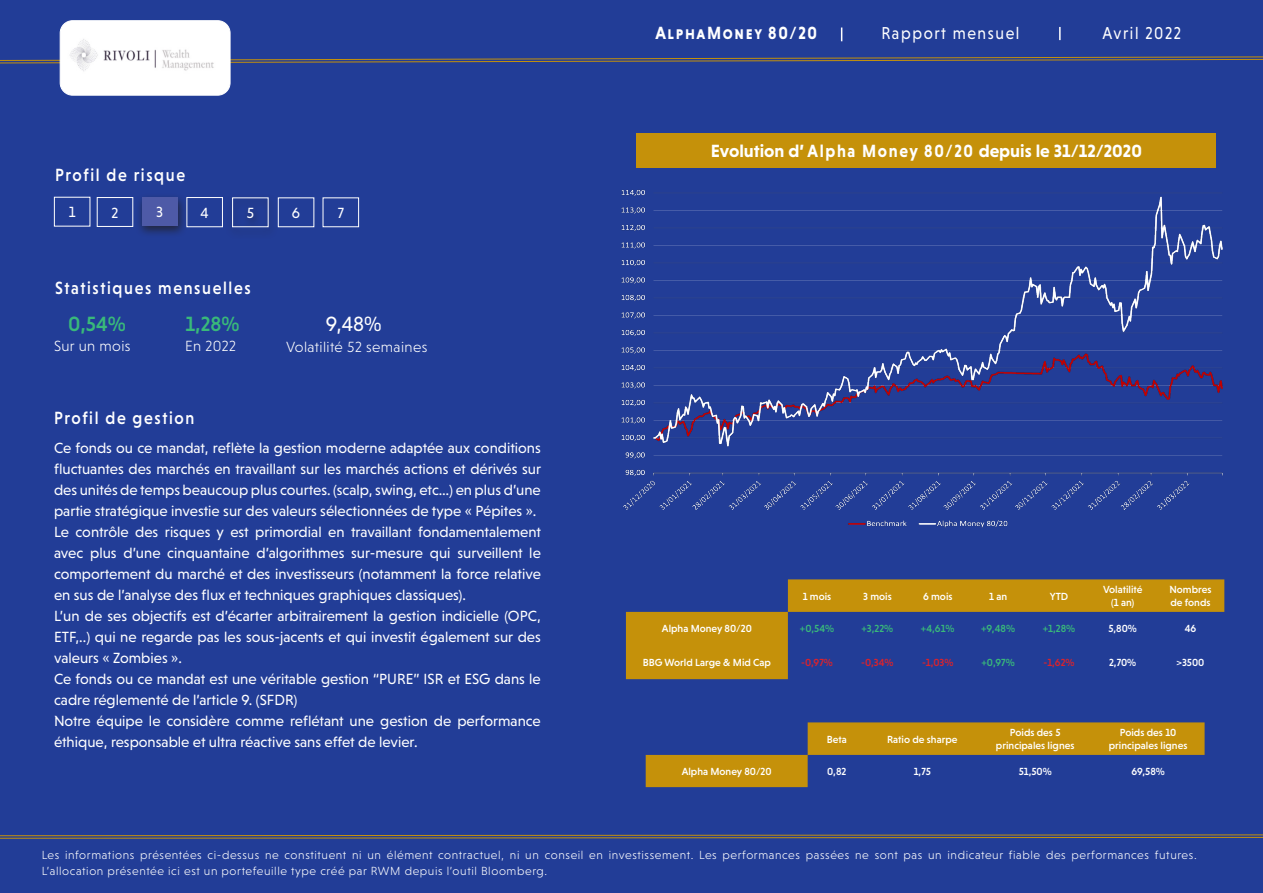
<style>
.page{position:relative;width:1263px;height:893px;background:#fff}
.page>*{position:absolute;margin:0;border:0;box-sizing:border-box;transform-origin:0 0}
.t1{font:500 21px "Niveau Grotesk";color:#39b97a}
.t2{font:21px "Niveau Grotesk";color:#fff}
.t3{font:500 18px "Niveau Grotesk";letter-spacing:.1em;color:#fff;scale:.9 1}
.t4{font:700 18px "Niveau Grotesk";color:#fff}
.t5{font:18px "Niveau Grotesk Bold Small Caps";letter-spacing:.1em;color:#fff;scale:.9 1}
.t6{font:17.55px "Niveau Grotesk";letter-spacing:.1em;color:#fff;scale:.9 1}
.t7{font:15px/21px "Niveau Grotesk";color:#fff;text-align:justify}
.t8{font:300 15px "Niveau Grotesk";letter-spacing:.025em;color:#fff}
.t9{font:300 12px/16.5px "Niveau Grotesk";letter-spacing:.05em;color:#fff}
.t10{font:500 10.5px/12.6px "Niveau Grotesk";color:#fff;text-align:center}
.t11{font:500 10.5px "Niveau Grotesk";color:#39b97a}
.t12{font:500 10.5px "Niveau Grotesk";color:#dc222b}
</style>
<div class="page">
<div style="left:0;top:0;width:1262px;height:893px;background:#223d97"></div>
<svg style="left:1059px;top:27px;width:1px;height:13px"></svg>
<svg style="left:841px;top:28px;width:1px;height:13px"></svg>
<svg style="left:0;top:56px;width:1263px;height:11px"></svg>
<div style="left:60px;top:20px;width:170px;height:76px;background:#fff;border:1px solid #fff;border-radius:12px"></div>
<img style="left:70px;top:39px;width:144px;height:32px">
<div style="left:97px;top:197px;width:36px;height:30px;border:1px solid #fff"></div>
<div style="left:186px;top:197px;width:37px;height:30px;border:1px solid #fff"></div>
<div style="left:225px;top:193px;width:53px;height:46px;background:#223b92"></div>
<div style="left:232px;top:197px;width:37px;height:30px;border:1px solid #fff"></div>
<div style="left:278px;top:197px;width:36px;height:30px;border:1px solid #fff"></div>
<div style="left:323px;top:197px;width:36px;height:30px;border:1px solid #fff"></div>
<img style="left:621px;top:189px;width:602px;height:339px">
<div style="left:636px;top:133px;width:580px;height:34px;background:#c5910a"></div>
<svg style="left:626px;top:579px;width:598px;height:100px"></svg>
<svg style="left:646px;top:722px;width:558px;height:65px"></svg>
<svg style="left:0;top:834px;width:1263px;height:5px"></svg>
<div style="left:135px;top:193px;width:52px;height:45px;background:#231f20;opacity:.75"></div>
<div style="left:142px;top:197px;width:36px;height:29px;background:#4e5aa7"></div>
<p class="t5" style="left:655px;top:23px;width:181px">AlphaMoney 80/20</p>
<p class="t6" style="left:881px;top:23px;width:155px">Rapport mensuel</p>
<p class="t6" style="left:1102px;top:23px;width:89px">Avril 2022</p>
<p class="t3" style="left:55px;top:164px;width:146px">Profil de risque</p>
<p class="t7" style="left:69px;top:202px;width:8px">1</p>
<p class="t7" style="left:112px;top:202px;width:8px">2</p>
<p class="t7" style="left:201px;top:202px;width:10px">4</p>
<p class="t7" style="left:247px;top:202px;width:9px">5</p>
<p class="t7" style="left:292px;top:202px;width:10px">6</p>
<p class="t7" style="left:338px;top:202px;width:8px">7</p>
<p class="t7" style="left:156px;top:201px;width:8px">3</p>
<p class="t3" style="left:55px;top:278px;width:219px">Statistiques mensuelles</p>
<p class="t1" style="left:68px;top:312px;width:59px">0,54%</p>
<p class="t1" style="left:185px;top:312px;width:56px">1,28%</p>
<p class="t2" style="left:326px;top:312px;width:57px">9,48%</p>
<p class="t8" style="left:54px;top:338px;width:78px">Sur un mois</p>
<p class="t8" style="left:185px;top:338px;width:52px">En 2022</p>
<p class="t8" style="left:286px;top:338px;width:143px">Volatilité 52 semaines</p>
<p class="t3" style="left:54px;top:407px;width:158px">Profil de gestion</p>
<p class="t7" style="left:54px;top:437px;width:489px">Ce fonds ou ce mandat, reflète la gestion moderne adaptée aux conditions fluctuantes des marchés en travaillant sur les marchés actions et dérivés sur des unités de temps beaucoup plus courtes. (scalp, swing, etc…) en plus d’une partie stratégique investie sur des valeurs sélectionnées de type « Pépites ».</p>
<p class="t7" style="left:54px;top:521px;width:488px">Le contrôle des risques y est primordial en travaillant fondamentalement avec plus d’une cinquantaine d’algorithmes sur-mesure qui surveillent le comportement du marché et des investisseurs (notamment la force relative en sus de l’analyse des flux et techniques graphiques classiques).</p>
<p class="t7" style="left:54px;top:605px;width:488px">L’un de ses objectifs est d’écarter arbitrairement la gestion indicielle (OPC, ETF,..) qui ne regarde pas les sous-jacents et qui investit également sur des valeurs « Zombies ».</p>
<p class="t7" style="left:54px;top:668px;width:488px">Ce fonds ou ce mandat est une véritable gestion “PURE” ISR et ESG dans le cadre réglementé de l’article 9. (SFDR)</p>
<p class="t7" style="left:54px;top:710px;width:488px">Notre équipe le considère comme reflétant une gestion de performance éthique, responsable et ultra réactive sans effet de levier.</p>
<p class="t4" style="left:711px;top:140px;width:433px">Evolution d’ Alpha Money 80/20 depuis le 31/12/2020</p>
<p class="t10" style="left:803px;top:590px;width:30px">1 mois</p>
<p class="t10" style="left:863px;top:590px;width:30px">3 mois</p>
<p class="t10" style="left:923px;top:590px;width:31px">6 mois</p>
<p class="t10" style="left:989px;top:590px;width:20px">1 an</p>
<p class="t10" style="left:1050px;top:590px;width:20px">YTD</p>
<p class="t10" style="left:1103px;top:583px;width:41px">Volatilité (1 an)</p>
<p class="t10" style="left:1169px;top:583px;width:43px;text-align:left">Nombres de fonds</p>
<p class="t10" style="left:662px;top:622px;width:91px">Alpha Money 80/20</p>
<p class="t11" style="left:800px;top:622px;width:36px">+0,54%</p>
<p class="t11" style="left:861px;top:622px;width:33px">+3,22%</p>
<p class="t11" style="left:921px;top:622px;width:35px">+4,61%</p>
<p class="t11" style="left:981px;top:622px;width:35px">+9,48%</p>
<p class="t11" style="left:1043px;top:622px;width:34px">+1,28%</p>
<p class="t10" style="left:1108px;top:622px;width:30px">5,80%</p>
<p class="t10" style="left:1185px;top:622px;width:13px">46</p>
<p class="t10" style="left:643px;top:656px;width:130px">BBG World Large &amp; Mid Cap</p>
<p class="t12" style="left:801px;top:656px;width:33px">-0,97%</p>
<p class="t12" style="left:861px;top:656px;width:34px">-0,34%</p>
<p class="t12" style="left:922px;top:656px;width:33px">-1,03%</p>
<p class="t11" style="left:981px;top:656px;width:35px">+0,97%</p>
<p class="t12" style="left:1043px;top:656px;width:33px">-1,62%</p>
<p class="t10" style="left:1109px;top:656px;width:29px">2,70%</p>
<p class="t10" style="left:1176px;top:656px;width:29px">&gt;3500</p>
<p class="t10" style="left:827px;top:733px;width:21px">Beta</p>
<p class="t10" style="left:887px;top:733px;width:72px">Ratio de sharpe</p>
<p class="t10" style="left:996px;top:726px;width:80px">Poids des 5 principales lignes</p>
<p class="t10" style="left:1109px;top:726px;width:80px">Poids des 10 principales lignes</p>
<p class="t10" style="left:682px;top:765px;width:91px">Alpha Money 80/20</p>
<p class="t10" style="left:827px;top:765px;width:21px">0,82</p>
<p class="t10" style="left:914px;top:765px;width:19px">1,75</p>
<p class="t10" style="left:1019px;top:765px;width:35px">51,50%</p>
<p class="t10" style="left:1131px;top:765px;width:35px">69,58%</p>
<p class="t9" style="left:42px;top:846px;width:1156px">Les informations présentées ci-dessus ne constituent ni un élément contractuel, ni un conseil en investissement. Les performances passées ne sont pas un indicateur fiable des performances futures.<br>L’allocation présentée ici est un portefeuille type créé par RWM depuis l’outil Bloomberg.</p>
</div>
